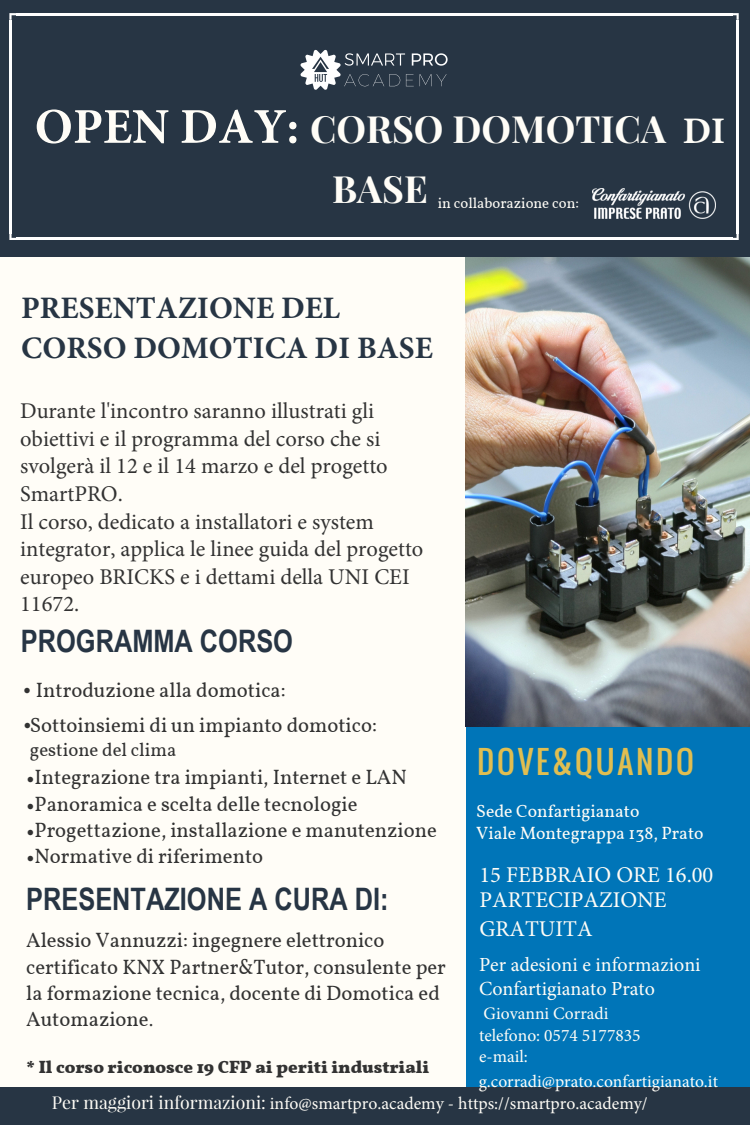
<style>
.page{position:relative;width:750px;height:1125px;background:#fffdf7}
.page>*{position:absolute;margin:0;border:0;box-sizing:border-box;transform-origin:0 0}
.t1{font:700 37.5px/60.1px "Playfair Display";color:#fffdf7;text-align:center}
.t2{font:700 31.25px/39.8px "Minion Pro";color:#273544}
.t3{font:700 31px "Arial Narrow";color:#273544}
.t4{font:31px "Oswald";letter-spacing:.09em;color:#e0be51}
.t5{font:22.5px/27.6px "Minion Pro";color:#323232}
.t6{font:22.5px/25.1px "Minion Pro";color:#fffdf7}
.t7{font:20.62px/26.2px "Vollkorn";color:#323232}
.t8{font:20px/24px "Minion Pro";color:#fffdf7}
.t9{font:18.75px "Vollkorn";color:#323232}
.t10{font:17.62px "Minion Pro";color:#fffdf7}
.t11{font:17.62px/22.5px "Vollkorn";color:#fffdf7}
.t12{font:700 17.62px "Vollkorn";color:#323232}
.t13{font:17.5px/22.1px "Minion Pro";color:#fffdf7}
.t14{font:14.75px "Vollkorn";color:#fffdf7}
.s1{font-family:"Minion Pro";font-size:50.12px}
.s2{font-family:"Minion Pro"}
.s3{font-family:"Playfair Display"}
</style>
<div class="page">
<div style="left:466px;top:250px;width:284px;height:875px;background:#0075b8"></div>
<img style="left:466px;top:257px;width:284px;height:470px">
<div style="left:0;top:0;width:750px;height:257px;background:#273544"></div>
<hr style="left:737px;top:20px;width:2px;height:213px;background:#fff">
<hr style="left:9px;top:20px;width:3px;height:213px;background:#fff">
<hr style="left:16px;top:13px;width:716px;height:2px;background:#fff">
<hr style="left:16px;top:238px;width:716px;height:2px;background:#fff">
<svg style="left:732px;top:13px;width:7px;height:7px"></svg>
<svg style="left:9px;top:13px;width:7px;height:7px"></svg>
<svg style="left:732px;top:233px;width:7px;height:7px"></svg>
<svg style="left:9px;top:233px;width:7px;height:7px"></svg>
<div style="left:0;top:1088px;width:750px;height:37px;background:#273544"></div>
<svg style="left:300px;top:50px;width:148px;height:40px"></svg>
<img style="left:592px;top:188px;width:123px;height:30px">
<h1 class="t1" style="left:35px;top:97px;width:692px"><span class="s1">OPEN DAY:</span> CORSO DOMOTICA <span class="s2">DI<br></span>BASE</h1>
<p class="t14" style="left:438px;top:194px;width:143px">in collaborazione con:</p>
<h2 class="t2" style="left:21px;top:288px;width:413px">PRESENTAZIONE DEL<br>CORSO DOMOTICA DI BASE</h2>
<p class="t5" style="left:20px;top:397px;width:405px">Durante l'incontro saranno illustrati gli obiettivi e il programma del corso che si svolgerà il 12 e il 14 marzo e del progetto SmartPRO.<br>Il corso, dedicato a installatori e system integrator, applica le linee guida del progetto europeo BRICKS e i dettami della UNI CEI 11672.</p>
<h3 class="t3" style="left:21px;top:617px;width:274px">PROGRAMMA CORSO</h3>
<p class="t7" style="left:23px;top:676px;width:264px"><span class="s2">•</span> Introduzione alla domotica:</p>
<p class="t7" style="left:23px;top:711px;width:355px"><span class="s2">•</span>Sottoinsiemi di un impianto domotico:</p>
<p class="t9" style="left:30px;top:738px;width:148px">gestione del clima</p>
<p class="t7" style="left:27px;top:764px;width:382px"><span class="s2">•</span>Integrazione tra impianti, Internet e LAN</p>
<p class="t7" style="left:27px;top:790px;width:332px"><span class="s2">•</span>Panoramica e scelta delle tecnologie</p>
<p class="t7" style="left:27px;top:816px;width:412px"><span class="s2">•</span>Progettazione, installazione e manutenzione</p>
<p class="t7" style="left:27px;top:843px;width:238px"><span class="s2">•</span>Normative di riferimento</p>
<h3 class="t3" style="left:26px;top:876px;width:364px">PRESENTAZIONE A CURA DI:</h3>
<p class="t7" style="left:26px;top:927px;width:421px">Alessio Vannuzzi: ingegnere elettronico certificato KNX Partner&amp;Tutor, consulente per la formazione tecnica, docente di Domotica ed Automazione<span class="s2">.</span></p>
<p class="t12" style="left:26px;top:1056px;width:405px">* Il corso riconosce 19 CFP ai periti industriali</p>
<h3 class="t4" style="left:477px;top:738px;width:218px">DOVE&amp;QUANDO</h3>
<p class="t11" style="left:476px;top:799px;width:229px">Sede Confartigianato<br>Viale Montegrappa 138, Prato</p>
<p class="t6" style="left:479px;top:863px;width:235px">15 FEBBRAIO ORE 16.00<br>PARTECIPAZIONE</p>
<p class="t6" style="left:479px;top:916px;width:115px">GRATUITA</p>
<p class="t8" style="left:479px;top:953px;width:223px">Per adesioni e informazioni<br>Confartigianato Prato</p>
<p class="t13" style="left:479px;top:1003px;width:163px">Giovanni Corradi telefono: 0574 5177835</p>
<p class="t13" style="left:479px;top:1044px;width:241px;line-height:25px">e-mail: g.corradi@prato.confartigianato.it</p>
<p class="t10" style="left:52px;top:1091px;width:597px"><span class="s3">Per maggiori informazioni:</span> info@smartpro.academy - https://smartpro.academy/</p>
</div>
